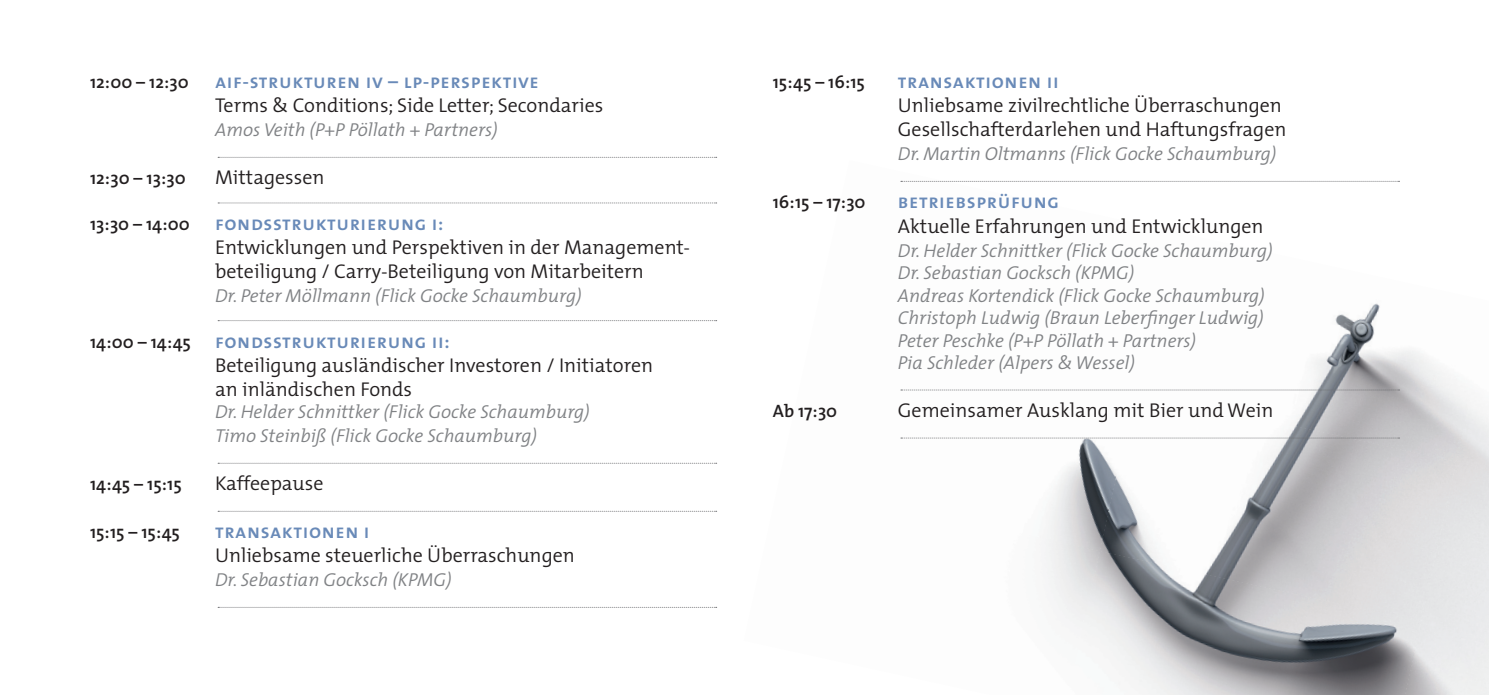
<style>
.page{position:relative;width:1489px;height:695px;background:#fff}
.page>*{position:absolute;margin:0;border:0;box-sizing:border-box;transform-origin:0 0}
.t1{font:300 20px/24px "The Mix";color:#231f20}
.t2{font:20px "The Mix Semi Bold Caps";letter-spacing:.03em;color:#698ab8}
.t3{font:italic 300 18.75px/22.5px "The Mix";color:#808285}
.t4{font:600 18px "The Mix";color:#231f20}
.s1{font-family:"The Mix";font-weight:600;font-size:18px;color:#231f20}
</style>
<div class="page">
<img style="left:1313px;top:303px;width:91px;height:87px">
<img style="left:900px;top:390px;width:199px;height:90px">
<img style="left:1099px;top:390px;width:357px;height:232px">
<img style="left:1044px;top:480px;width:56px;height:139px">
<img style="left:1067px;top:550px;width:354px;height:144px">
<svg style="left:218px;top:157px;width:498px;height:1px"></svg>
<svg style="left:218px;top:202px;width:498px;height:1px"></svg>
<svg style="left:218px;top:320px;width:498px;height:1px"></svg>
<svg style="left:218px;top:462px;width:498px;height:1px"></svg>
<svg style="left:218px;top:510px;width:498px;height:1px"></svg>
<svg style="left:900px;top:181px;width:499px;height:1px"></svg>
<svg style="left:900px;top:389px;width:499px;height:1px"></svg>
<svg style="left:900px;top:437px;width:499px;height:1px"></svg>
<p class="t4" style="left:90px;top:67px;width:100px">12:00 – 12:30</p>
<p class="t2" style="left:215px;top:65px;width:325px">aif-strukturen iv – lp-perspektive</p>
<p class="t1" style="left:215px;top:93px;width:390px">Terms &amp; Conditions; Side Letter; Secondaries</p>
<p class="t3" style="left:215px;top:118px;width:284px">Amos Veith (P+P Pöllath + Partners)</p>
<p class="t4" style="left:90px;top:163px;width:97px">12:30 – 13:30</p>
<p class="t1" style="left:215px;top:165px;width:111px">Mittagessen</p>
<p class="t4" style="left:90px;top:209px;width:101px">13:30 – 14:00</p>
<p class="t2" style="left:215px;top:206px;width:230px">fondsstrukturierung i:</p>
<p class="t1" style="left:215px;top:235px;width:476px">Entwicklungen und Perspektiven in der Management&shy;beteiligung / Carry-Beteiligung von Mitarbeitern</p>
<p class="t3" style="left:215px;top:284px;width:368px">Dr. Peter Möllmann (Flick Gocke Schaumburg)</p>
<p class="t2" style="left:90px;top:324px;width:361px"><span class="s1">14:00 – 14:45</span> fondsstrukturierung ii:</p>
<p class="t1" style="left:215px;top:352px;width:439px">Beteiligung ausländischer Investoren / Initiatoren an inländischen Fonds</p>
<p class="t3" style="left:215px;top:399px;width:376px;line-height:24px">Dr. Helder Schnittker (Flick Gocke Schaumburg)<br>Timo Steinbiß (Flick Gocke Schaumburg)</p>
<p class="t4" style="left:90px;top:469px;width:93px">14:45 – 15:15</p>
<p class="t1" style="left:215px;top:471px;width:110px">Kaffeepause</p>
<p class="t4" style="left:90px;top:517px;width:91px">15:15 – 15:45</p>
<p class="t2" style="left:215px;top:515px;width:156px">transaktionen i</p>
<p class="t1" style="left:215px;top:543px;width:361px">Unliebsame steuerliche Überraschungen</p>
<p class="t3" style="left:215px;top:568px;width:238px">Dr. Sebastian Gocksch (KPMG)</p>
<p class="t4" style="left:772px;top:67px;width:94px">15:45 – 16:15</p>
<p class="t2" style="left:897px;top:65px;width:162px">transaktionen ii</p>
<p class="t1" style="left:897px;top:93px;width:390px">Unliebsame zivilrechtliche Überraschungen<br>Gesellschafterdarlehen und Haftungsfragen</p>
<p class="t3" style="left:897px;top:142px;width:380px">Dr. Martin Oltmanns (Flick Gocke Schaumburg)</p>
<p class="t4" style="left:772px;top:187px;width:94px">16:15 – 17:30</p>
<p class="t2" style="left:897px;top:185px;width:163px">betriebsprüfung</p>
<p class="t1" style="left:897px;top:213px;width:367px">Aktuelle Erfahrungen und Entwicklungen</p>
<p class="t3" style="left:897px;top:238px;width:376px">Dr. Helder Schnittker (Flick Gocke Schaumburg)<br>Dr. Sebastian Gocksch (KPMG)<br>Andreas Kortendick (Flick Gocke Schaumburg)<br>Christoph Ludwig (Braun Leberfinger Ludwig)<br>Peter Peschke (P+P Pöllath + Partners)<br>Pia Schleder (Alpers &amp; Wessel)</p>
<p class="t4" style="left:772px;top:396px;width:66px">Ab 17:30</p>
<p class="t1" style="left:897px;top:397px;width:377px">Gemeinsamer Ausklang mit Bier und Wein</p>
</div>
